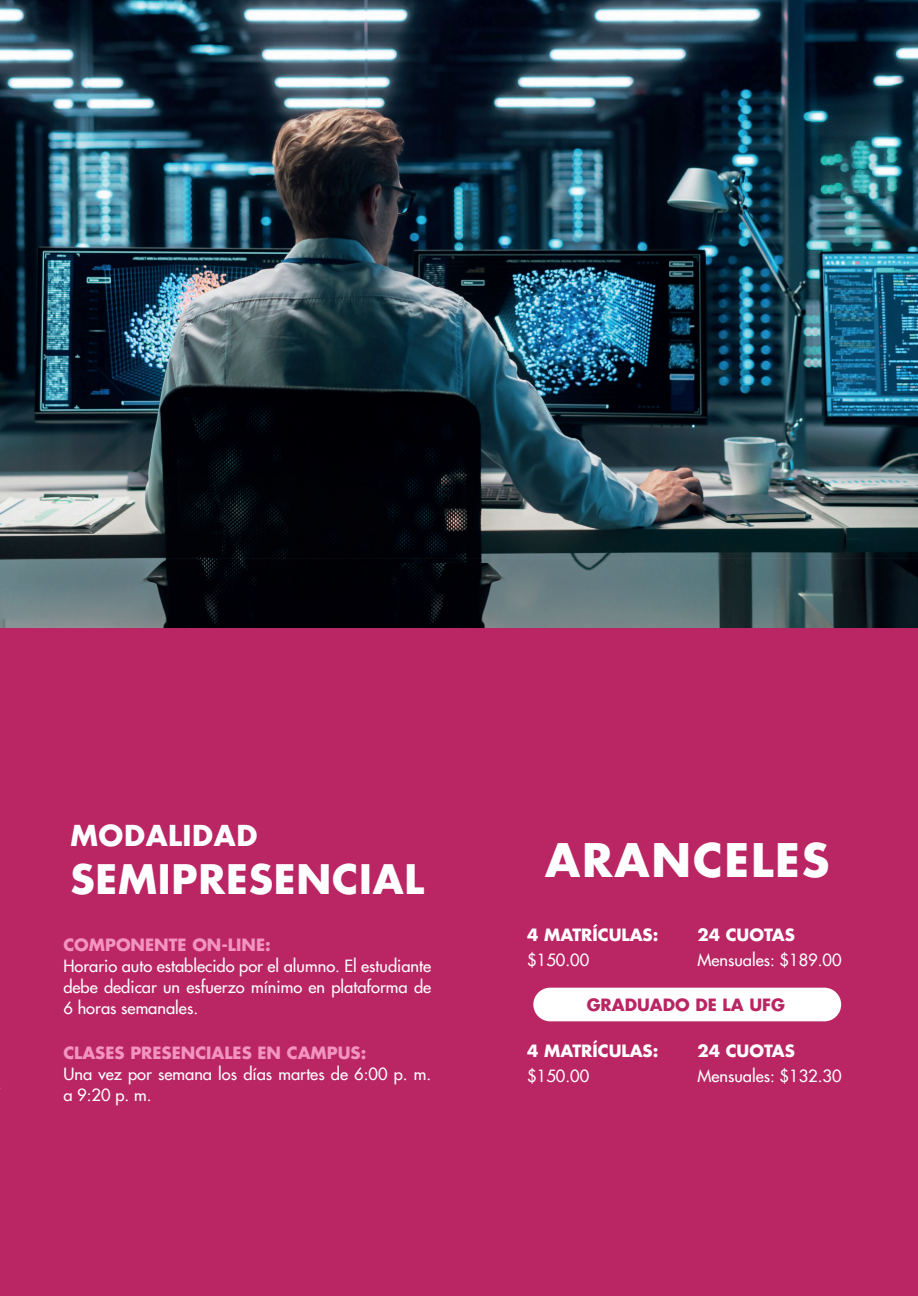
<style>
.page{position:relative;width:918px;height:1296px;background:#fff}
.page>*{position:absolute;margin:0;border:0;box-sizing:border-box;transform-origin:0 0}
.t1{font:700 45px "Futura LT";letter-spacing:.04em;color:#fff}
.t2{font:700 39.6px "Futura LT";letter-spacing:.02em;color:#fff}
.t3{font:700 28.05px "Futura LT";letter-spacing:.02em;color:#fff}
.t4{font:500 16.5px/21px "Futura";color:#fff;text-align:justify}
.t5{font:700 16.5px "Futura LT";color:#f294bf}
.t6{font:700 16.5px "Futura LT";color:#fff}
.t7{font:700 16.5px "Futura LT";color:#ba2564}
</style>
<div class="page">
<img style="left:0;top:0;width:918px;height:628px">
<div style="left:322px;top:564px;width:128px;height:64px;background:#000006"></div>
<img style="left:450px;top:545px;width:155px;height:83px">
<div style="left:0;top:629px;width:918px;height:667px;background:#ba2564"></div>
<div style="left:533px;top:988px;width:308px;height:33px;background:#fff;border-radius:17px"></div>
<h3 class="t3" style="left:70px;top:817px;width:188px">MODALIDAD</h3>
<h2 class="t2" style="left:70px;top:853px;width:355px">SEMIPRESENCIAL</h2>
<p class="t5" style="left:63px;top:934px;width:209px">COMPONENTE ON-LINE:</p>
<p class="t4" style="left:63px;top:956px;width:369px">Horario auto establecido por el alumno. El estudiante debe dedicar un esfuerzo mínimo en plataforma de 6 horas semanales.</p>
<p class="t5" style="left:63px;top:1042px;width:305px">CLASES PRESENCIALES EN CAMPUS:</p>
<p class="t4" style="left:63px;top:1063px;width:369px">Una vez por semana los días martes de 6:00 p. m. a 9:20 p. m.</p>
<h1 class="t1" style="left:545px;top:830px;width:286px">ARANCELES</h1>
<p class="t6" style="left:527px;top:924px;width:133px">4 MATRÍCULAS:</p>
<p class="t4" style="left:527px;top:950px;width:63px">$150.00</p>
<p class="t6" style="left:697px;top:924px;width:99px">24 CUOTAS</p>
<p class="t4" style="left:697px;top:950px;width:146px">Mensuales: $189.00</p>
<p class="t7" style="left:587px;top:994px;width:200px">GRADUADO DE LA UFG</p>
<p class="t6" style="left:527px;top:1040px;width:133px">4 MATRÍCULAS:</p>
<p class="t4" style="left:527px;top:1066px;width:63px">$150.00</p>
<p class="t6" style="left:697px;top:1040px;width:99px">24 CUOTAS</p>
<p class="t4" style="left:697px;top:1066px;width:146px">Mensuales: $132.30</p>
</div>
